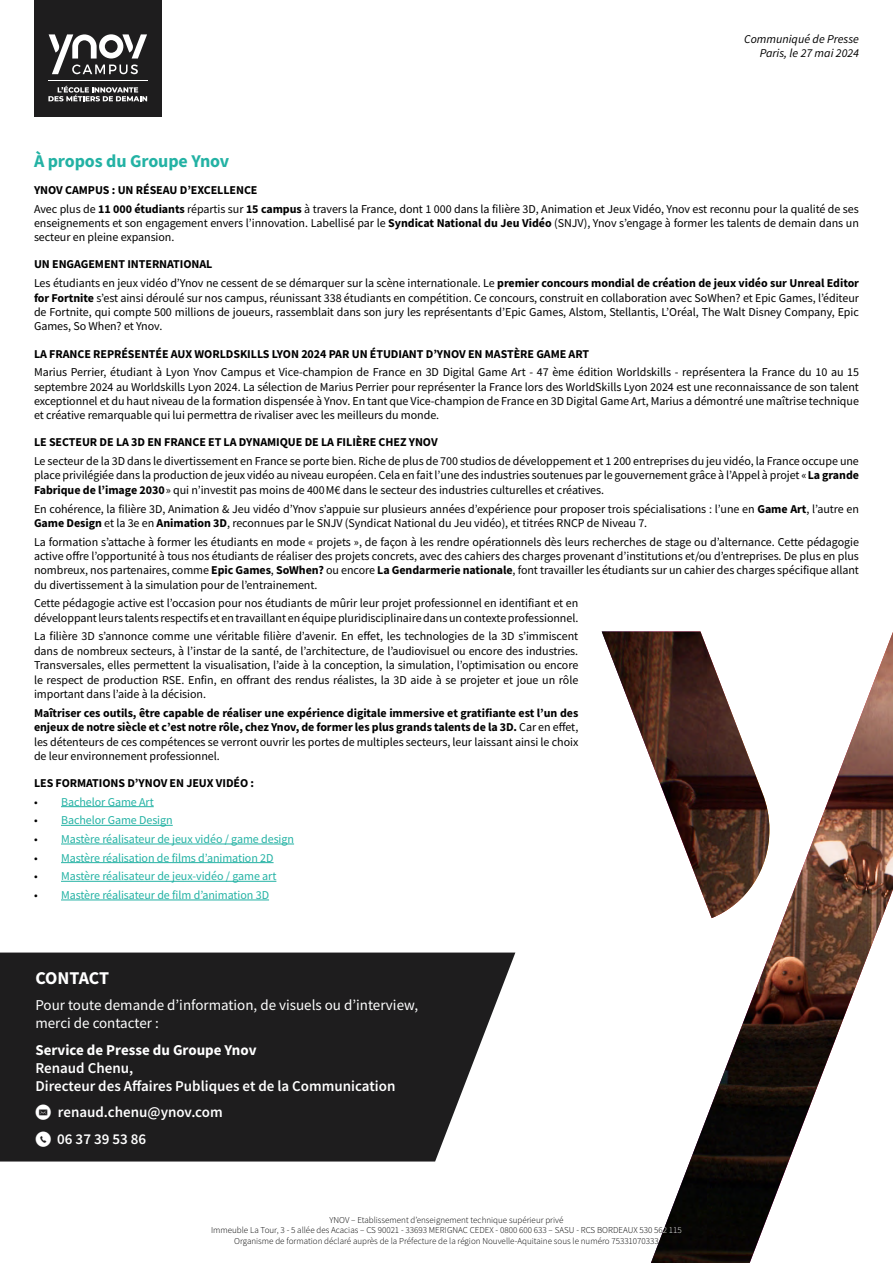
<style>
.page{position:relative;width:893px;height:1263px;background:#fff}
.page>*{position:absolute;margin:0;border:0;box-sizing:border-box;transform-origin:0 0}
.t1{font:700 18px "Source Sans Pro";letter-spacing:-.005em;color:#23b2a4}
.t2{font:700 18px "Source Sans Pro";letter-spacing:-.01em;color:#fff}
.t3{font:600 15px/18px "Source Sans Pro";color:#fff}
.t4{font:15px/18px "Source Sans Pro";color:#fff}
.t5{font:700 15px "Source Sans Pro";color:#fff}
.t6{font:12px/14.4px "Source Sans Pro";letter-spacing:-.005em;color:#000;text-align:justify}
.t7{font:700 12px/14.4px "Source Sans Pro";letter-spacing:-.005em;color:#000}
.t8{font:12px "Source Sans Pro";letter-spacing:-.005em;color:#23b2a4}
.t9{font:italic 12px/14.4px "Source Sans Pro";color:#000;text-align:right}
.t10{font:300 9px/10.8px "Source Sans Pro";color:#000;text-align:center}
.s1{font-weight:700}
.s2{font-weight:400}
.s3{color:#000}
.s4{font-family:"Social Media Circled";font-weight:400}
.s5{color:#fff}
</style>
<div class="page">
<img style="left:602px;top:631px;width:99px;height:129px">
<img style="left:651px;top:632px;width:242px;height:631px">
<div style="left:34px;top:0;width:128px;height:116px;background:#1e1d1e"></div>
<svg style="left:49px;top:34px;width:98px;height:40px"></svg>
<svg style="left:48px;top:86px;width:99px;height:15px"></svg>
<hr style="left:48px;top:81px;width:99px;height:1px;background:#fff">
<svg style="left:0;top:952px;width:515px;height:209px;fill:#1e1d1e"></svg>
<hr style="left:61px;top:806px;width:93px;height:1px;background:#23b2a4">
<hr style="left:61px;top:825px;width:112px;height:1px;background:#23b2a4">
<hr style="left:61px;top:844px;width:233px;height:1px;background:#23b2a4">
<hr style="left:61px;top:862px;width:213px;height:1px;background:#23b2a4">
<hr style="left:61px;top:881px;width:215px;height:1px;background:#23b2a4">
<hr style="left:61px;top:900px;width:208px;height:1px;background:#23b2a4">
<p class="t9" style="left:744px;top:32px;width:116px">Communiqué de Presse<br>Paris, le 27 mai 2024</p>
<h1 class="t1" style="left:34px;top:149px;width:197px">À propos du Groupe Ynov</h1>
<p class="t6" style="left:34px;top:181px;width:826px;line-height:18.6px"><span class="s1">YNOV CAMPUS : UN RÉSEAU D’EXCELLENCE<br></span>Avec plus de <span class="s1">11 000 étudiants</span> répartis sur <span class="s1">15 campus</span> à travers la France, dont 1 000 dans la filière 3D, Animation et Jeux Vidéo, Ynov est reconnu pour la qualité de ses</p>
<p class="t6" style="left:34px;top:216px;width:826px">enseignements et son engagement envers l’innovation. Labellisé par le <span class="s1">Syndicat National du Jeu Vidéo</span> (SNJV), Ynov s’engage à former les talents de demain dans un secteur en pleine expansion.</p>
<p class="t7" style="left:34px;top:255px;width:826px;line-height:18.6px">UN ENGAGEMENT INTERNATIONAL<br><span class="s2">Les étudiants en jeux vidéo d’Ynov ne cessent de se démarquer sur la scène internationale. Le</span> premier concours mondial de création de jeux vidéo sur Unreal Editor</p>
<p class="t6" style="left:34px;top:290px;width:826px"><span class="s1">for Fortnite</span> s’est ainsi déroulé sur nos campus, réunissant 338 étudiants en compétition. Ce concours, construit en collaboration avec SoWhen? et Epic Games, l’éditeur de Fortnite, qui compte 500 millions de joueurs, rassemblait dans son jury les représentants d’Epic Games, Alstom, Stellantis, L’Oréal, The Walt Disney Company, Epic Games, So When? et Ynov.</p>
<p class="t7" style="left:34px;top:346px;width:557px">LA FRANCE REPRÉSENTÉE AUX WORLDSKILLS LYON 2024 PAR UN ÉTUDIANT D’YNOV EN MASTÈRE GAME ART</p>
<p class="t6" style="left:34px;top:365px;width:827px">Marius Perrier, étudiant à Lyon Ynov Campus et Vice-champion de France en 3D Digital Game Art - 47 ème édition Worldskills - représentera la France du 10 au 15 septembre 2024 au Worldskills Lyon 2024. La sélection de Marius Perrier pour représenter la France lors des WorldSkills Lyon 2024 est une reconnaissance de son talent exceptionnel et du haut niveau de la formation dispensée à Ynov. En tant que Vice-champion de France en 3D Digital Game Art, Marius a démontré une maîtrise technique et créative remarquable qui lui permettra de rivaliser avec les meilleurs du monde.</p>
<p class="t7" style="left:34px;top:435px;width:405px">LE SECTEUR DE LA 3D EN FRANCE ET LA DYNAMIQUE DE LA FILIÈRE CHEZ YNOV</p>
<p class="t6" style="left:34px;top:454px;width:826px">Le secteur de la 3D dans le divertissement en France se porte bien. Riche de plus de 700 studios de développement et 1 200 entreprises du jeu vidéo, la France occupe une place privilégiée dans la production de jeux vidéo au niveau européen. Cela en fait l’une des industries soutenues par le gouvernement grâce à l’Appel à projet « <span class="s1">La grande Fabrique de l’image 2030</span> » qui n’investit pas moins de 400 M€ dans le secteur des industries culturelles et créatives.</p>
<p class="t6" style="left:34px;top:501px;width:826px">En cohérence, la filière 3D, Animation &amp; Jeu vidéo d’Ynov s’appuie sur plusieurs années d’expérience pour proposer trois spécialisations : l’une en <span class="s1">Game Art</span>, l’autre en<br><span class="s1">Game Design</span> et la 3e en <span class="s1">Animation 3D</span>, reconnues par le SNJV (Syndicat National du Jeu vidéo), et titrées RNCP de Niveau 7.</p>
<p class="t6" style="left:34px;top:534px;width:826px">La formation s’attache à former les étudiants en mode « projets », de façon à les rendre opérationnels dès leurs recherches de stage ou d’alternance. Cette pédagogie active offre l’opportunité à tous nos étudiants de réaliser des projets concrets, avec des cahiers des charges provenant d’institutions et/ou d’entreprises. De plus en plus nombreux, nos partenaires, comme <span class="s1">Epic Games</span>, <span class="s1">SoWhen?</span> ou encore <span class="s1">La Gendarmerie nationale</span>, font travailler les étudiants sur un cahier des charges spécifique allant du divertissement à la simulation pour de l’entrainement.</p>
<p class="t6" style="left:34px;top:596px;width:546px">Cette pédagogie active est l’occasion pour nos étudiants de mûrir leur projet professionnel en identifiant et en développant leurs talents respectifs et en travaillant en équipe pluridisciplinaire dans un contexte professionnel.</p>
<p class="t6" style="left:34px;top:629px;width:546px">La filière 3D s’annonce comme une véritable filière d’avenir. En effet, les technologies de la 3D s’immiscent dans de nombreux secteurs, à l’instar de la santé, de l’architecture, de l’audiovisuel ou encore des industries.<br>Transversales, elles permettent la visualisation, l’aide à la conception, la simulation, l’optimisation ou encore le respect de production RSE. Enfin, en offrant des rendus réalistes, la 3D aide à se projeter et joue un rôle important dans l’aide à la décision.</p>
<p class="t7" style="left:34px;top:705px;width:546px;text-align:justify">Maîtriser ces outils, être capable de réaliser une expérience digitale immersive et gratifiante est l’un des enjeux de notre siècle et c’est notre rôle, chez Ynov, de former les plus grands talents de la 3D. <span class="s2">Car en effet, les détenteurs de ces compétences se verront ouvrir les portes de multiples secteurs, leur laissant ainsi le choix de leur environnement professionnel.</span></p>
<p class="t7" style="left:34px;top:776px;width:222px">LES FORMATIONS D’YNOV EN JEUX VIDÉO :</p>
<p class="t8" style="left:34px;top:794px;width:121px"><span class="s3">•</span> Bachelor Game Art</p>
<p class="t8" style="left:34px;top:813px;width:140px"><span class="s3">•</span> Bachelor Game Design</p>
<p class="t8" style="left:34px;top:831px;width:262px"><span class="s3">•</span> Mastère réalisateur de jeux vidéo / game design</p>
<p class="t8" style="left:34px;top:850px;width:241px"><span class="s3">•</span> Mastère réalisation de films d’animation 2D</p>
<p class="t8" style="left:34px;top:869px;width:244px"><span class="s3">•</span> Mastère réalisateur de jeux-vidéo / game art</p>
<p class="t8" style="left:34px;top:887px;width:237px"><span class="s3">•</span> Mastère réalisateur de film d’animation 3D</p>
<h1 class="t2" style="left:35px;top:965px;width:75px">CONTACT</h1>
<p class="t4" style="left:35px;top:996px;width:384px">Pour toute demande d’information, de visuels ou d’interview, merci de contacter :</p>
<p class="t5" style="left:35px;top:1040px;width:223px">Service de Presse du Groupe Ynov</p>
<p class="t3" style="left:35px;top:1059px;width:361px">Renaud Chenu,<br>Directeur des Affaires Publiques et de la Communication</p>
<p class="t3" style="left:35px;top:1099px;width:189px;line-height:26.5px"><span class="s4">k</span> renaud.chenu@ynov.com <span class="s4">m</span> 06 37 39 53 86</p>
<p class="t10" style="left:211px;top:1214px;width:472px">YNOV – Etablissement d’enseignement technique supérieur privé<br>Immeuble La Tour, 3 - 5 allée des Acacias – CS 90021 - 33693 MERIGNAC CEDEX - 0800 600 633 – SASU - RCS BORDEAUX 530 56<span class="s5">2 115<br></span>Organisme de formation déclaré auprès de la Préfecture de la région Nouvelle-Aquitaine sous le numéro 75331070333</p>
</div>
